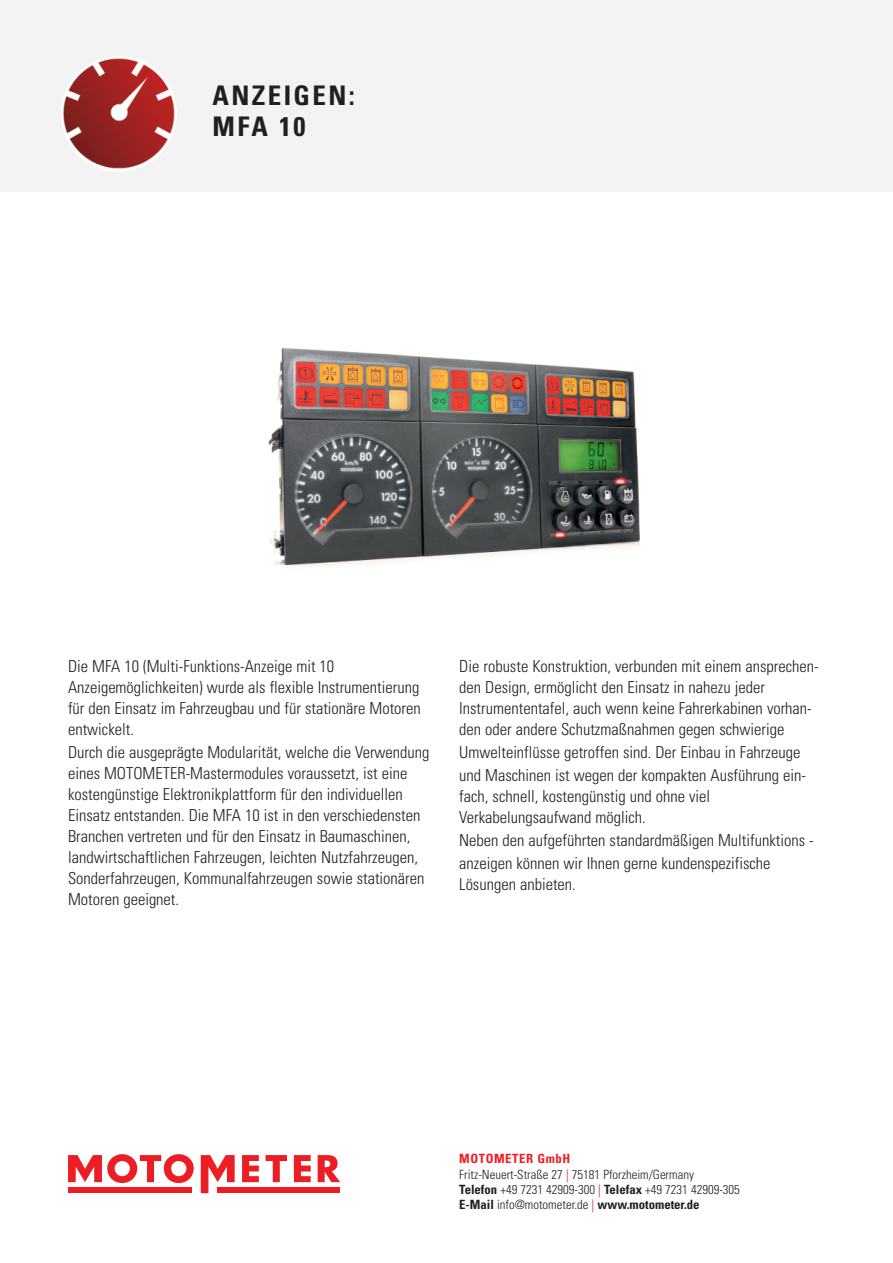
<style>
.page{position:relative;width:893px;height:1263px;background:#fff}
.page>*{position:absolute;margin:0;border:0;box-sizing:border-box;transform-origin:0 0}
.t1{font:700 condensed 27px/31.5px "Univers LT";letter-spacing:.09em;color:#231f20}
.t2{font:300 condensed 16.5px/21px "Univers LT";color:#231f20}
.t3{font:300 condensed 12.75px/15.3px "Univers LT";color:#231f20}
.s1{font-weight:700;color:#ee1d23}
.s2{color:#ee1d23}
.s3{font-weight:700}
</style>
<div class="page">
<div style="left:0;top:0;width:893px;height:191px;background:#f3f3f3"></div>
<div style="left:68px;top:1187px;width:124px;height:6px;background:#ee1d23"></div>
<div style="left:218px;top:1187px;width:122px;height:6px;background:#ee1d23"></div>
<svg style="left:201px;top:1155px;width:34px;height:38px"></svg>
<svg style="left:68px;top:1154px;width:126px;height:29px"></svg>
<svg style="left:242px;top:1155px;width:17px;height:27px"></svg>
<svg style="left:266px;top:1155px;width:21px;height:27px"></svg>
<svg style="left:294px;top:1155px;width:17px;height:27px"></svg>
<svg style="left:318px;top:1155px;width:22px;height:27px"></svg>
<img style="left:268px;top:347px;width:372px;height:220px">
<img style="left:61px;top:56px;width:116px;height:116px;border-radius:50%">
<h1 class="t1" style="left:213px;top:79px;width:144px">ANZEIGEN:<br>MFA 10</h1>
<p class="t2" style="left:68px;top:655px;width:354px">Die MFA 10 (Multi-Funktions-Anzeige mit 10<br>Anzeigemöglichkeiten) wurde als flexible Instrumentierung für den Einsatz im Fahrzeugbau und für stationäre Motoren entwickelt.</p>
<p class="t2" style="left:68px;top:741px;width:363px">Durch die ausgeprägte Modularität, welche die Verwendung eines MOTOMETER-Mastermodules voraussetzt, ist eine kostengünstige Elektronikplattform für den individuellen Einsatz entstanden. Die MFA 10 ist in den verschiedensten Branchen vertreten und für den Einsatz in Baumaschinen, landwirtschaftlichen Fahrzeugen, leichten Nutzfahrzeugen, Sonderfahrzeugen, Kommunalfahrzeugen sowie stationären Motoren geeignet.</p>
<p class="t2" style="left:459px;top:655px;width:361px">Die robuste Konstruktion, verbunden mit einem ansprechen&shy;den Design, ermöglicht den Einsatz in nahezu jeder Instrumententafel, auch wenn keine Fahrerkabinen vorhan&shy;den oder andere Schutzmaßnahmen gegen schwierige</p>
<p class="t2" style="left:459px;top:740px;width:348px;line-height:23.1px">Umwelteinflüsse getroffen sind. Der Einbau in Fahrzeuge und Maschinen ist wegen der kompakten Ausführung ein-</p>
<p class="t2" style="left:459px;top:785px;width:252px">fach, schnell, kostengünstig und ohne viel<br>Verkabelungsaufwand möglich.</p>
<p class="t2" style="left:459px;top:829px;width:356px;line-height:23.1px">Neben den aufgeführten standardmäßigen Multifunktions - anzeigen können wir Ihnen gerne kundenspezifische</p>
<p class="t2" style="left:459px;top:874px;width:118px">Lösungen anbieten.</p>
<p class="t3" style="left:459px;top:1151px;width:282px"><span class="s1">MOTOMETER GmbH<br></span>Fritz-Neuert-Straße 27 <span class="s2">|</span> 75181 Pforzheim/Germany<br><span class="s3">Telefon</span> +49 7231 42909-300 <span class="s2">|</span> <span class="s3">Telefax</span> +49 7231 42909-305<br><span class="s3">E-Mail</span> info@motometer.de <span class="s2">|</span> <span class="s3">www.motometer.de</span></p>
</div>
